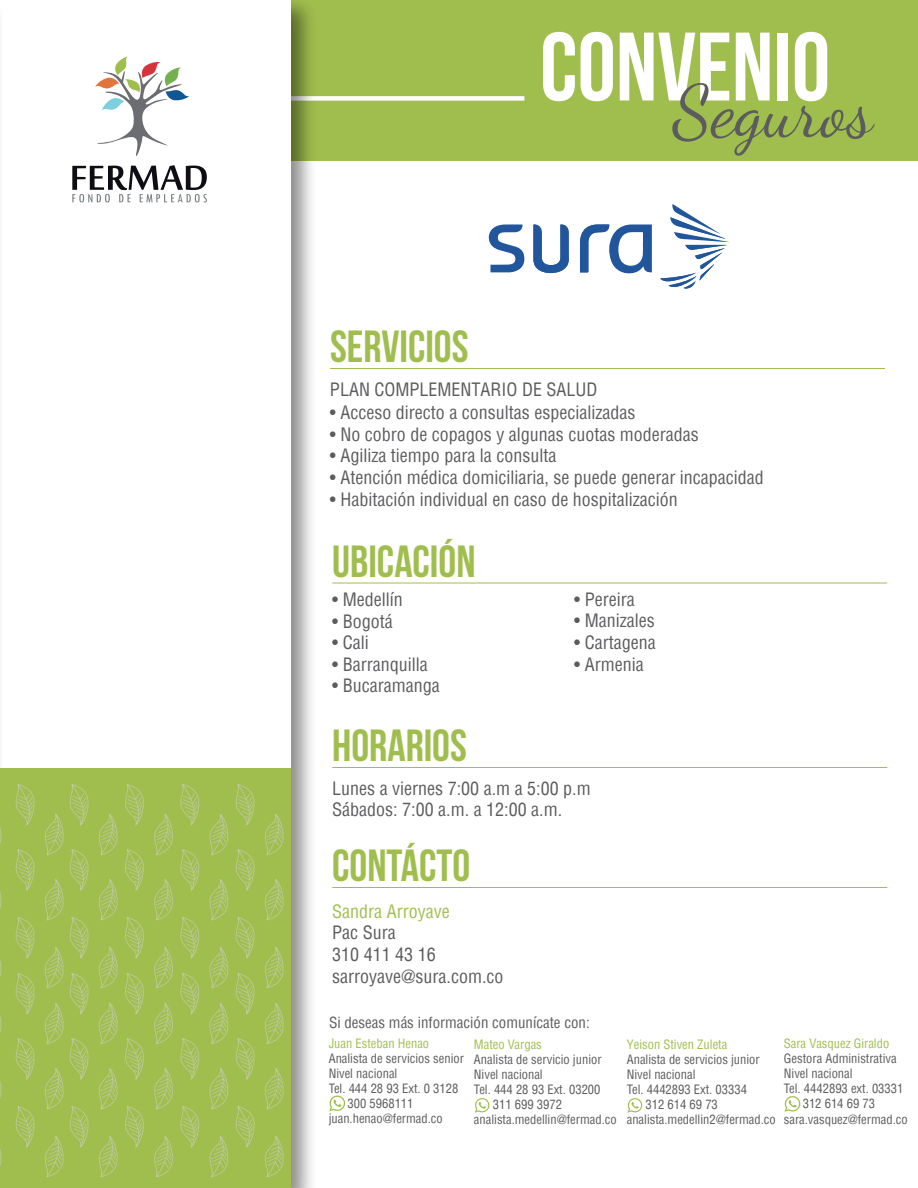
<style>
.page{position:relative;width:918px;height:1188px;background:#fff}
.page>*{position:absolute;margin:0;border:0;box-sizing:border-box;transform-origin:0 0}
.t1{font:700 96.9px "Bebas Neue";color:#fff}
.t2{font:72.6px "Dancing Script";color:#5c5c5f}
.t3{font:700 45px "Bebas Neue";color:#a0be4e}
.t4{font:condensed 18px/21.6px "Helvetica";color:#5c5c5f}
.t5{font:condensed 18px "Helvetica";color:#a0be4e}
.t6{font:condensed 15px "Helvetica";color:#5c5c5f}
.t7{font:condensed 12.6px "Helvetica";color:#5c5c5f}
.t8{font:condensed 12.6px "Helvetica";color:#a0be4e}
</style>
<div class="page">
<div style="left:2px;top:0;width:916px;height:160px;background:#a0be4e"></div>
<div style="left:92px;top:96px;width:432px;height:5px;background:#fff"></div>
<img style="left:290px;top:0;width:34px;height:1188px">
<div style="left:2px;top:0;width:288px;height:1188px;background:#fff"></div>
<div style="left:0;top:768px;width:290px;height:420px;background:#a0be4e"></div>
<svg style="left:236px;top:784px;width:18px;height:41px"></svg>
<svg style="left:180px;top:784px;width:19px;height:41px"></svg>
<svg style="left:125px;top:784px;width:19px;height:41px"></svg>
<svg style="left:70px;top:784px;width:18px;height:41px"></svg>
<svg style="left:16px;top:784px;width:18px;height:41px"></svg>
<svg style="left:265px;top:814px;width:19px;height:41px"></svg>
<svg style="left:210px;top:814px;width:18px;height:41px"></svg>
<svg style="left:154px;top:814px;width:19px;height:41px"></svg>
<svg style="left:99px;top:814px;width:19px;height:41px"></svg>
<svg style="left:45px;top:814px;width:19px;height:41px"></svg>
<svg style="left:0;top:826px;width:1px;height:18px"></svg>
<svg style="left:236px;top:849px;width:18px;height:42px"></svg>
<svg style="left:180px;top:849px;width:19px;height:42px"></svg>
<svg style="left:125px;top:849px;width:19px;height:42px"></svg>
<svg style="left:70px;top:849px;width:18px;height:42px"></svg>
<svg style="left:16px;top:849px;width:18px;height:42px"></svg>
<svg style="left:265px;top:879px;width:19px;height:41px"></svg>
<svg style="left:210px;top:879px;width:18px;height:41px"></svg>
<svg style="left:154px;top:879px;width:19px;height:41px"></svg>
<svg style="left:99px;top:879px;width:19px;height:41px"></svg>
<svg style="left:45px;top:879px;width:19px;height:41px"></svg>
<svg style="left:0;top:892px;width:1px;height:17px"></svg>
<svg style="left:236px;top:917px;width:18px;height:41px"></svg>
<svg style="left:180px;top:917px;width:19px;height:41px"></svg>
<svg style="left:125px;top:917px;width:19px;height:41px"></svg>
<svg style="left:70px;top:917px;width:18px;height:41px"></svg>
<svg style="left:16px;top:917px;width:18px;height:41px"></svg>
<svg style="left:265px;top:947px;width:19px;height:41px"></svg>
<svg style="left:210px;top:947px;width:18px;height:41px"></svg>
<svg style="left:154px;top:947px;width:19px;height:41px"></svg>
<svg style="left:99px;top:947px;width:19px;height:41px"></svg>
<svg style="left:45px;top:947px;width:19px;height:41px"></svg>
<svg style="left:0;top:960px;width:1px;height:17px"></svg>
<svg style="left:236px;top:973px;width:18px;height:41px"></svg>
<svg style="left:180px;top:973px;width:19px;height:41px"></svg>
<svg style="left:125px;top:973px;width:19px;height:41px"></svg>
<svg style="left:70px;top:973px;width:18px;height:41px"></svg>
<svg style="left:16px;top:973px;width:18px;height:41px"></svg>
<svg style="left:265px;top:1003px;width:19px;height:41px"></svg>
<svg style="left:210px;top:1003px;width:18px;height:41px"></svg>
<svg style="left:154px;top:1003px;width:19px;height:41px"></svg>
<svg style="left:99px;top:1003px;width:19px;height:41px"></svg>
<svg style="left:45px;top:1003px;width:19px;height:41px"></svg>
<svg style="left:0;top:1015px;width:1px;height:18px"></svg>
<svg style="left:236px;top:1038px;width:18px;height:42px"></svg>
<svg style="left:180px;top:1038px;width:19px;height:42px"></svg>
<svg style="left:125px;top:1038px;width:19px;height:42px"></svg>
<svg style="left:70px;top:1038px;width:18px;height:42px"></svg>
<svg style="left:16px;top:1038px;width:18px;height:42px"></svg>
<svg style="left:265px;top:1068px;width:19px;height:41px"></svg>
<svg style="left:210px;top:1068px;width:18px;height:41px"></svg>
<svg style="left:154px;top:1068px;width:19px;height:41px"></svg>
<svg style="left:99px;top:1068px;width:19px;height:41px"></svg>
<svg style="left:45px;top:1068px;width:19px;height:41px"></svg>
<svg style="left:0;top:1081px;width:1px;height:17px"></svg>
<svg style="left:236px;top:1106px;width:18px;height:41px"></svg>
<svg style="left:180px;top:1106px;width:19px;height:41px"></svg>
<svg style="left:125px;top:1106px;width:19px;height:41px"></svg>
<svg style="left:70px;top:1106px;width:18px;height:41px"></svg>
<svg style="left:16px;top:1106px;width:18px;height:41px"></svg>
<svg style="left:265px;top:1136px;width:19px;height:41px"></svg>
<svg style="left:210px;top:1136px;width:18px;height:41px"></svg>
<svg style="left:154px;top:1136px;width:19px;height:41px"></svg>
<svg style="left:99px;top:1136px;width:19px;height:41px"></svg>
<svg style="left:45px;top:1136px;width:19px;height:41px"></svg>
<svg style="left:0;top:1149px;width:1px;height:17px"></svg>
<hr style="left:330px;top:368px;width:555px;height:1px;background:#a0be4e">
<hr style="left:332px;top:583px;width:555px;height:1px;background:#a0be4e">
<hr style="left:332px;top:767px;width:555px;height:1px;background:#a0be4e">
<hr style="left:332px;top:887px;width:555px;height:1px;background:#a0be4e">
<svg style="left:95px;top:56px;width:94px;height:100px"></svg>
<svg style="left:72px;top:165px;width:135px;height:37px"></svg>
<svg style="left:489px;top:224px;width:36px;height:48px"></svg>
<svg style="left:533px;top:204px;width:196px;height:85px"></svg>
<svg style="left:329px;top:1095px;width:16px;height:16px"></svg>
<svg style="left:785px;top:1096px;width:15px;height:16px"></svg>
<svg style="left:475px;top:1098px;width:14px;height:15px"></svg>
<svg style="left:628px;top:1098px;width:14px;height:15px"></svg>
<h1 class="t1" style="left:540px;top:14px;width:292px">CONVENIO</h1>
<h2 class="t2" style="left:673px;top:56px;width:201px">Seguros</h2>
<h3 class="t3" style="left:330px;top:322px;width:140px">SERVICIOS</h3>
<p class="t4" style="left:330px;top:378px;width:269px">PLAN COMPLEMENTARIO DE SALUD</p>
<p class="t4" style="left:330px;top:402px;width:307px">• Acceso directo a consultas especializadas</p>
<p class="t4" style="left:330px;top:423px;width:370px">• No cobro de copagos y algunas cuotas moderadas</p>
<p class="t4" style="left:330px;top:445px;width:228px">• Agiliza tiempo para la consulta</p>
<p class="t4" style="left:330px;top:466px;width:435px">• Atención médica domiciliaria, se puede generar incapacidad</p>
<p class="t4" style="left:330px;top:488px;width:349px">• Habitación individual en caso de hospitalización</p>
<h3 class="t3" style="left:332px;top:537px;width:145px">UBICACIÓN</h3>
<p class="t4" style="left:332px;top:588px;width:72px">• Medellín</p>
<p class="t4" style="left:332px;top:610px;width:62px">• Bogotá</p>
<p class="t4" style="left:332px;top:632px;width:38px">• Cali</p>
<p class="t4" style="left:332px;top:653px;width:97px">• Barranquilla</p>
<p class="t4" style="left:332px;top:675px;width:109px">• Bucaramanga</p>
<h3 class="t3" style="left:332px;top:721px;width:136px">HORARIOS</h3>
<p class="t4" style="left:574px;top:588px;width:62px">• Pereira</p>
<p class="t4" style="left:574px;top:610px;width:82px">• Manizales</p>
<p class="t4" style="left:574px;top:631px;width:83px">• Cartagena</p>
<p class="t4" style="left:574px;top:653px;width:71px">• Armenia</p>
<p class="t4" style="left:332px;top:777px;width:260px">Lunes a viernes 7:00 a.m a 5:00 p.m<br>Sábados: 7:00 a.m. a 12:00 a.m.</p>
<h3 class="t3" style="left:332px;top:841px;width:140px">CONTÁCTO</h3>
<p class="t5" style="left:332px;top:900px;width:119px">Sandra Arroyave</p>
<p class="t4" style="left:332px;top:922px;width:173px">Pac Sura<br>310 411 43 16 sarroyave@sura.com.co</p>
<p class="t6" style="left:329px;top:1013px;width:262px">Si deseas más información comunícate con:</p>
<p class="t8" style="left:329px;top:1035px;width:102px">Juan Esteban Henao</p>
<p class="t7" style="left:329px;top:1050px;width:137px">Analista de servicios senior</p>
<p class="t7" style="left:329px;top:1065px;width:70px">Nivel nacional</p>
<p class="t7" style="left:329px;top:1080px;width:131px">Tel. 444 28 93 Ext. 0 3128</p>
<p class="t7" style="left:348px;top:1095px;width:68px">300 5968111</p>
<p class="t7" style="left:329px;top:1110px;width:116px">juan.henao@fermad.co</p>
<p class="t8" style="left:474px;top:1036px;width:69px">Mateo Vargas</p>
<p class="t7" style="left:474px;top:1051px;width:129px">Analista de servicio junior</p>
<p class="t7" style="left:474px;top:1066px;width:70px">Nivel nacional</p>
<p class="t7" style="left:474px;top:1081px;width:128px">Tel. 444 28 93 Ext. 03200</p>
<p class="t7" style="left:493px;top:1096px;width:71px">311 699 3972</p>
<p class="t7" style="left:474px;top:1111px;width:144px">analista.medellin@fermad.co</p>
<p class="t8" style="left:627px;top:1036px;width:102px">Yeison Stiven Zuleta</p>
<p class="t7" style="left:627px;top:1051px;width:135px">Analista de servicios junior</p>
<p class="t7" style="left:627px;top:1066px;width:70px">Nivel nacional</p>
<p class="t7" style="left:627px;top:1081px;width:122px">Tel. 4442893 Ext. 03334</p>
<p class="t7" style="left:646px;top:1096px;width:74px">312 614 69 73</p>
<p class="t7" style="left:627px;top:1111px;width:151px">analista.medellin2@fermad.co</p>
<p class="t8" style="left:784px;top:1035px;width:107px">Sara Vasquez Giraldo</p>
<p class="t7" style="left:784px;top:1050px;width:114px">Gestora Administrativa</p>
<p class="t7" style="left:784px;top:1066px;width:70px">Nivel nacional</p>
<p class="t7" style="left:784px;top:1081px;width:121px">Tel. 4442893 ext. 03331</p>
<p class="t7" style="left:803px;top:1096px;width:74px">312 614 69 73</p>
<p class="t7" style="left:784px;top:1111px;width:125px">sara.vasquez@fermad.co</p>
</div>
